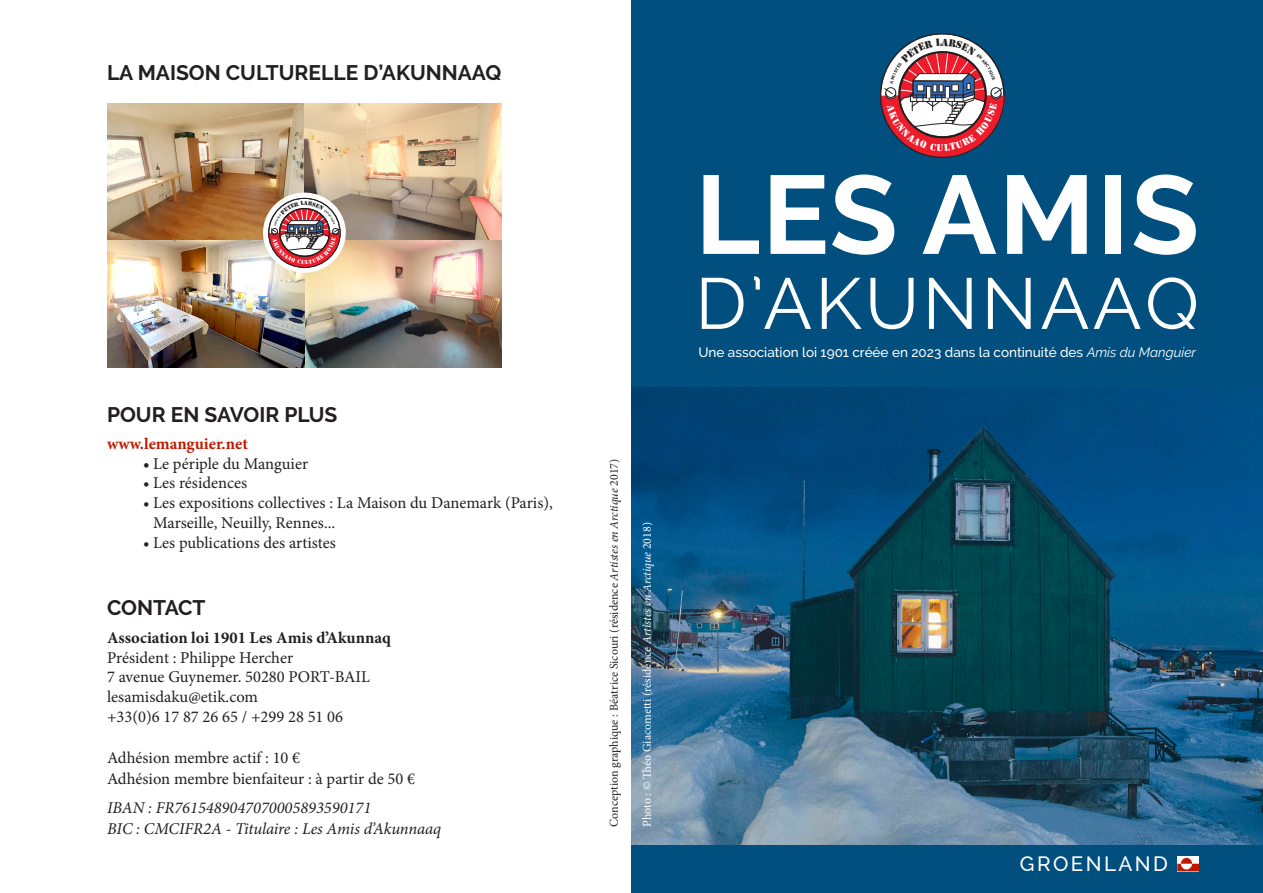
<style>
.page{position:relative;width:1263px;height:893px;background:#fff}
.page>*{position:absolute;margin:0;border:0;box-sizing:border-box;transform-origin:0 0}
.t1{font:700 111px "Raleway";letter-spacing:.02em;color:#fff}
.t2{font:72px "Raleway";letter-spacing:.045em;color:#fff}
.t3{font:700 21px "Raleway";color:#231f20}
.t4{font:500 20.55px "Raleway";letter-spacing:.12em;color:#fff}
.t5{font:16.5px/19.8px "Minion Pro";color:#231f20}
.t6{font:italic 16.5px/21px "Minion Pro";color:#231f20}
.t7{font:700 16.5px/19.8px "Minion Pro";color:#231f20}
.t8{font:700 16.5px "Minion Pro";color:#bf1a00}
.t9{font:500 13.5px "Raleway";color:#fff}
.t10{font:12px "Minion Pro";color:#231f20}
.t11{font:12px "Minion Pro";color:#fff}
.s1{font-weight:700}
.s2{font-weight:400}
.s3{font-style:italic}
.s4{font-weight:400;font-style:italic}
</style>
<div class="page">
<img style="left:107px;top:103px;width:395px;height:264px">
<div style="left:631px;top:0;width:632px;height:893px;background:#014f7f"></div>
<img style="left:631px;top:387px;width:632px;height:457px">
<div style="left:1177px;top:856px;width:22px;height:15px;background:#fff"></div>
<svg style="left:1177px;top:858px;width:22px;height:13px"></svg>
<svg style="left:263px;top:193px;width:83px;height:80px"></svg>
<svg style="left:267px;top:201px;width:75px;height:68px"></svg>
<svg style="left:879px;top:39px;width:126px;height:119px"></svg>
<p class="t3" style="left:107px;top:61px;width:396px">LA MAISON CULTURELLE D’AKUNNAAQ</p>
<p class="t3" style="left:107px;top:402px;width:232px">POUR EN SAVOIR PLUS</p>
<p class="t8" style="left:107px;top:432px;width:142px">www.lemanguier.net</p>
<p class="t5" style="left:143px;top:454px;width:167px"><span class="s1">•</span> Le périple du Manguier</p>
<p class="t5" style="left:143px;top:473px;width:106px">• Les résidences</p>
<p class="t5" style="left:153px;top:493px;width:401px;text-indent:-10px">• Les expositions collectives : La Maison du Danemark (Paris),<br>Marseille, Neuilly, Rennes...</p>
<p class="t5" style="left:143px;top:533px;width:194px">• Les publications des artistes</p>
<p class="t3" style="left:107px;top:596px;width:100px">CONTACT</p>
<p class="t7" style="left:107px;top:627px;width:285px">Association loi 1901 Les Amis d’Akunnaq<br><span class="s2">Président : Philippe Hercher</span></p>
<p class="t5" style="left:107px;top:667px;width:265px">7 avenue Guynemer. 50280 PORT-BAIL</p>
<p class="t5" style="left:107px;top:687px;width:153px">lesamisdaku@etik.com</p>
<p class="t5" style="left:107px;top:707px;width:238px">+33(0)6 17 87 26 65 / +299 28 51 06</p>
<p class="t5" style="left:107px;top:748px;width:195px">Adhésion membre actif : 10 €</p>
<p class="t5" style="left:107px;top:769px;width:310px">Adhésion membre bienfaiteur : à partir de 50 €</p>
<p class="t6" style="left:107px;top:797px;width:336px">IBAN : FR7615489047070005893590171<br>BIC : CMCIFR2A - Titulaire : Les Amis d’Akunnaaq</p>
<p class="t10" style="left:606px;top:827px;width:370px;rotate:-90deg">Conception graphique : Béatrice Sicouri (résidence <span class="s3">Artistes en Arctique</span> 2017)</p>
<p class="t11" style="left:639px;top:827px;width:306px;rotate:-90deg">Photo : © Théo Giacometti (résidence <span class="s3">Artistes en Arctique</span> 2018)</p>
<p class="t1" style="left:695px;top:151px;width:505px">LES AMIS</p>
<p class="t2" style="left:695px;top:262px;width:505px">D’AKUNNAAQ</p>
<p class="t9" style="left:698px;top:345px;width:499px">Une association loi 1901 créée en 2023 dans la continuité des <span class="s4">Amis du Manguier</span></p>
<p class="t4" style="left:1020px;top:852px;width:150px">GROENLAND</p>
</div>
